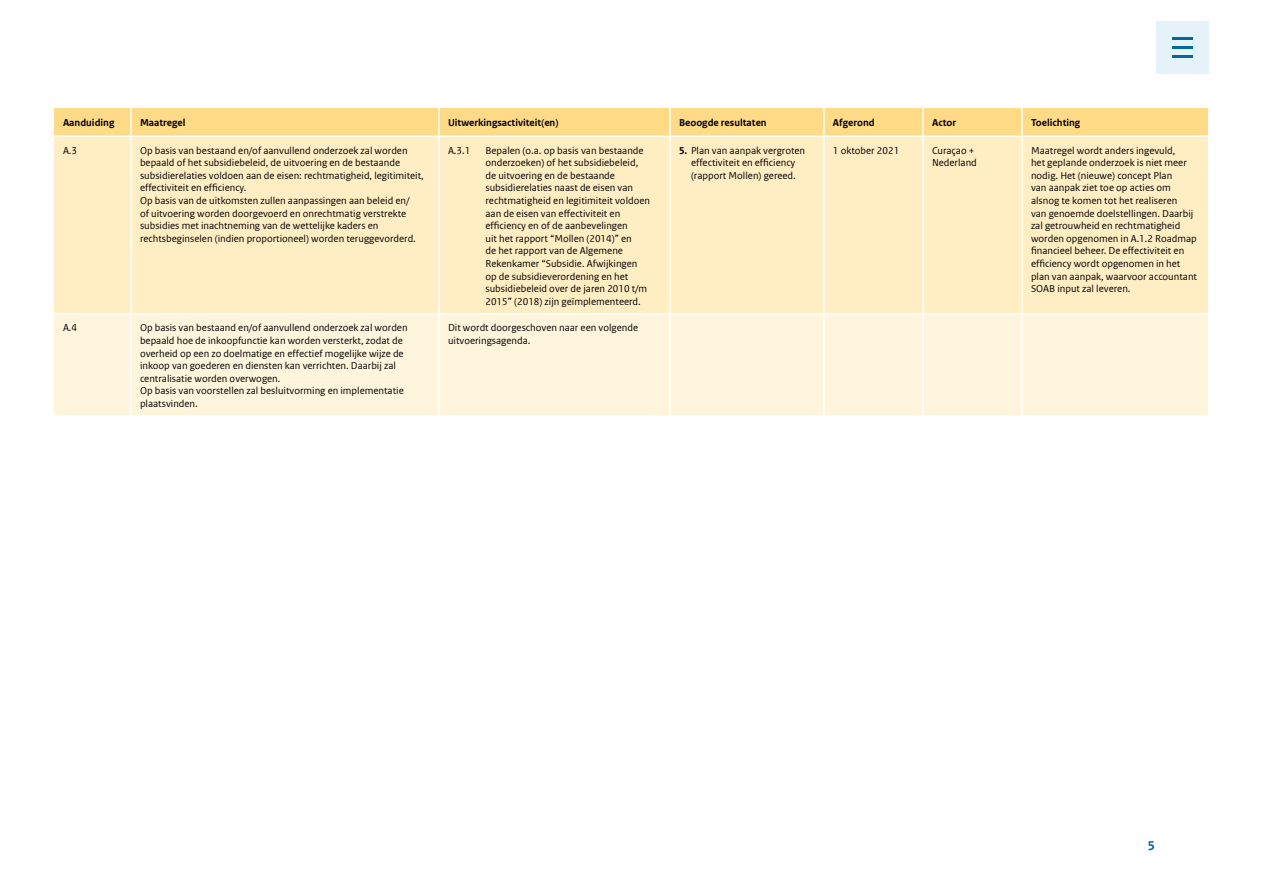
<style>
.page{position:relative;width:1263px;height:893px;background:#fff}
.page>*{position:absolute;margin:0;border:0;box-sizing:border-box;transform-origin:0 0}
.t1{font:700 13.5px "Rijksoverheid Sans Web Text";color:#01689b}
.Table_Bodycopy{font:10.5px/12.6px "Rijksoverheid Sans Web Text";color:#000}
.Table_Bodycopy_Tab{font:10.5px/12.6px "Rijksoverheid Sans Web Text";color:#000}
.Table_Heading_H2{font:700 10.5px "Rijksoverheid Sans Web Text";color:#000}
.s1{font-weight:700}
</style>
<div class="page">
<div style="left:1156px;top:21px;width:53px;height:53px;background:#e6f2f9"></div>
<hr style="left:1172px;top:37px;width:21px;height:3px;background:#01689b">
<hr style="left:1172px;top:55px;width:21px;height:3px;background:#01689b">
<hr style="left:1172px;top:46px;width:21px;height:3px;background:#01689b">
<div style="left:54px;top:108px;width:1154px;height:27px;background:#ffdb88"></div>
<div style="left:54px;top:137px;width:1154px;height:176px;background:#ffedc4"></div>
<div style="left:54px;top:315px;width:1154px;height:100px;background:#fff4dc"></div>
<hr style="left:130px;top:108px;width:2px;height:27px;background:#fff">
<hr style="left:438px;top:108px;width:2px;height:27px;background:#fff">
<hr style="left:669px;top:108px;width:2px;height:27px;background:#fff">
<hr style="left:823px;top:108px;width:2px;height:27px;background:#fff">
<hr style="left:922px;top:108px;width:2px;height:27px;background:#fff">
<hr style="left:1021px;top:108px;width:2px;height:27px;background:#fff">
<hr style="left:130px;top:137px;width:2px;height:176px;background:#fff">
<hr style="left:438px;top:137px;width:2px;height:176px;background:#fff">
<hr style="left:669px;top:137px;width:2px;height:176px;background:#fff">
<hr style="left:823px;top:137px;width:2px;height:176px;background:#fff">
<hr style="left:922px;top:137px;width:2px;height:176px;background:#fff">
<hr style="left:1021px;top:137px;width:2px;height:176px;background:#fff">
<hr style="left:130px;top:315px;width:2px;height:100px;background:#fff">
<hr style="left:438px;top:315px;width:2px;height:100px;background:#fff">
<hr style="left:669px;top:315px;width:2px;height:100px;background:#fff">
<hr style="left:823px;top:315px;width:2px;height:100px;background:#fff">
<hr style="left:922px;top:315px;width:2px;height:100px;background:#fff">
<hr style="left:1021px;top:315px;width:2px;height:100px;background:#fff">
<h3 class="Table_Heading_H2" style="left:63px;top:116px;width:53px">Aanduiding</h3>
<h3 class="Table_Heading_H2" style="left:140px;top:116px;width:47px">Maatregel</h3>
<h3 class="Table_Heading_H2" style="left:448px;top:116px;width:112px">Uitwerkingsactiviteit(en)</h3>
<h3 class="Table_Heading_H2" style="left:679px;top:116px;width:89px">Beoogde resultaten</h3>
<h3 class="Table_Heading_H2" style="left:833px;top:116px;width:43px">Afgerond</h3>
<h3 class="Table_Heading_H2" style="left:932px;top:116px;width:26px">Actor</h3>
<h3 class="Table_Heading_H2" style="left:1031px;top:116px;width:51px">Toelichting</h3>
<p class="Table_Bodycopy" style="left:63px;top:144px;width:16px">A.3</p>
<p class="Table_Bodycopy" style="left:140px;top:144px;width:285px">Op basis van bestaand en/of aanvullend onderzoek zal worden bepaald of het subsidiebeleid, de uitvoering en de bestaande subsidierelaties voldoen aan de eisen: rechtmatigheid, legitimiteit, effectiviteit en efficiency.</p>
<p class="Table_Bodycopy" style="left:140px;top:194px;width:277px">Op basis van de uitkomsten zullen aanpassingen aan beleid en/ of uitvoering worden doorgevoerd en onrechtmatig verstrekte subsidies met inachtneming van de wettelijke kaders en rechtsbeginselen (indien proportioneel) worden teruggevorderd.</p>
<p class="Table_Bodycopy_Tab" style="left:448px;top:144px;width:24px">A.3.1</p>
<p class="Table_Bodycopy_Tab" style="left:485px;top:144px;width:166px">Bepalen (o.a. op basis van bestaande onderzoeken) of het subsidiebeleid, de uitvoering en de bestaande subsidierelaties naast de eisen van rechtmatigheid en legitimiteit voldoen aan de eisen van effectiviteit en efficiency en of de aanbevelingen<br>uit het rapport “Mollen (2014)” en<br>de het rapport van de Algemene Rekenkamer “Subsidie. Afwijkingen op de subsidieverordening en het subsidiebeleid over de jaren 2010 t/m 2015” (2018) zijn geïmplementeerd.</p>
<p class="Table_Bodycopy" style="left:679px;top:144px;width:128px;text-align:center"><span class="s1">5.</span> Plan van aanpak vergroten effectiviteit en efficiency (rapport Mollen) gereed.</p>
<p class="Table_Bodycopy_Tab" style="left:833px;top:144px;width:68px">1 oktober 2021</p>
<p class="Table_Bodycopy" style="left:932px;top:144px;width:46px">Curaçao +<br>Nederland</p>
<p class="Table_Bodycopy" style="left:1031px;top:144px;width:168px">Maatregel wordt anders ingevuld,<br>het geplande onderzoek is niet meer nodig. Het (nieuwe) concept Plan<br>van aanpak ziet toe op acties om alsnog te komen tot het realiseren<br>van genoemde doelstellingen. Daarbij zal getrouwheid en rechtmatigheid worden opgenomen in A.1.2 Roadmap financieel beheer. De effectiviteit en efficiency wordt opgenomen in het plan van aanpak, waarvoor accountant SOAB input zal leveren.</p>
<p class="Table_Bodycopy" style="left:63px;top:322px;width:16px">A.4</p>
<p class="Table_Bodycopy" style="left:140px;top:322px;width:269px">Op basis van bestaand en/of aanvullend onderzoek zal worden bepaald hoe de inkoopfunctie kan worden versterkt, zodat de overheid op een zo doelmatige en effectief mogelijke wijze de inkoop van goederen en diensten kan verrichten. Daarbij zal centralisatie worden overwogen.</p>
<p class="Table_Bodycopy" style="left:140px;top:385px;width:265px">Op basis van voorstellen zal besluitvorming en implementatie plaatsvinden.</p>
<p class="Table_Bodycopy" style="left:448px;top:322px;width:192px">Dit wordt doorgeschoven naar een volgende uitvoeringsagenda.</p>
<p class="t1" style="left:1148px;top:838px;width:9px">5</p>
</div>
